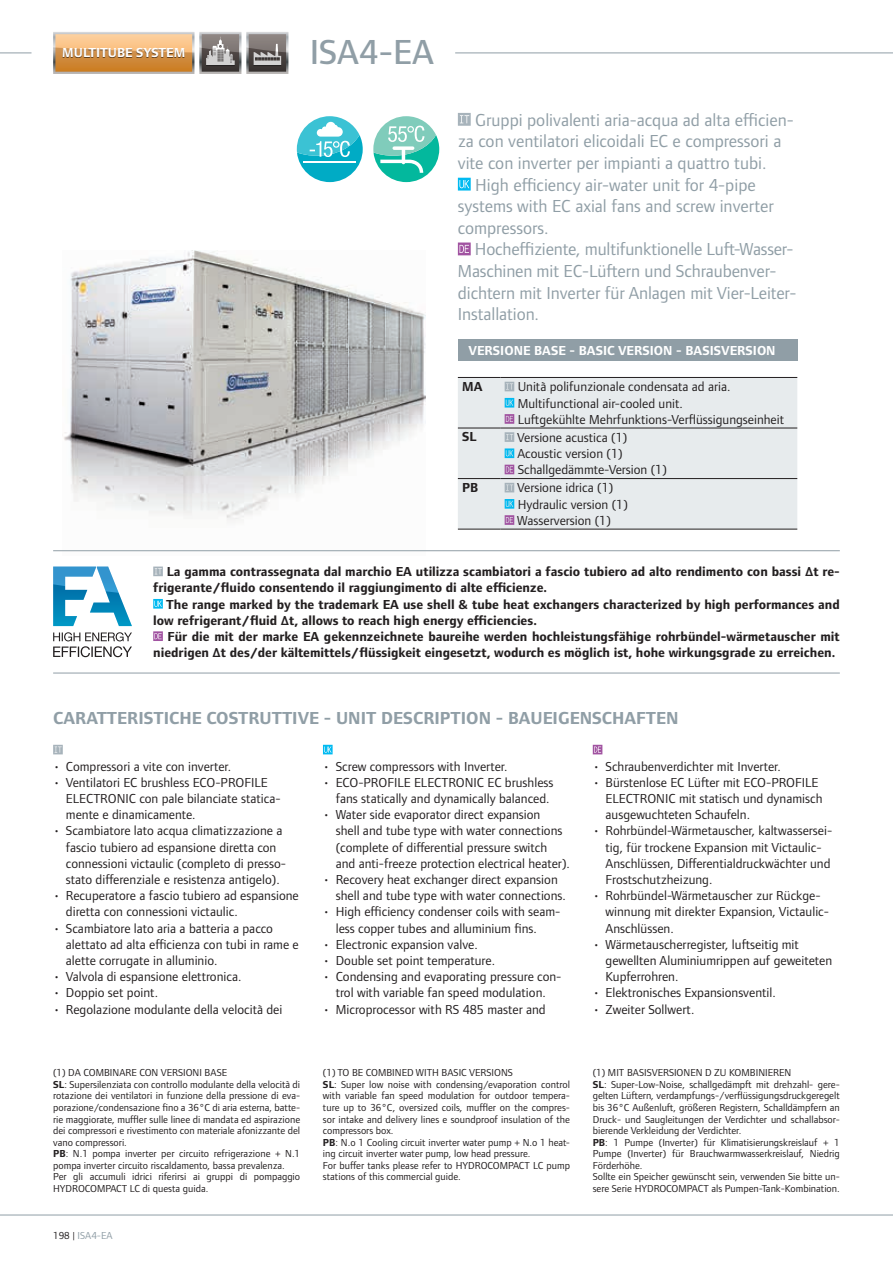
<style>
.page{position:relative;width:893px;height:1263px;background:#fff}
.page>*{position:absolute;margin:0;border:0;box-sizing:border-box;transform-origin:0 0}
.t1{font:500 36px "Foundry Form Sans";color:#909ea6}
.t2{font:18px "Foundry Form Sans";color:#909ea6}
.t3{font:700 18px "Foundry Form Sans";color:#909ea6}
.t4{font:13.5px/16.2px "Foundry Form Sans";color:#231f20}
.t5{font:700 13.5px/16.2px "Foundry Form Sans";color:#231f20}
.t6{font:700 13.5px "Foundry Form Sans";color:#fff}
.t7{font:10.5px/11.6px "Foundry Form Sans";color:#231f20}
.t8{font:10.5px "Foundry Form Sans";color:#909ea6}
.s1{font-weight:700}
.s2{color:#231f20}
</style>
<div class="page">
<img style="left:63px;top:251px;width:363px;height:301px">
<svg style="left:53px;top:745px;width:10px;height:9px"></svg>
<svg style="left:323px;top:745px;width:10px;height:9px"></svg>
<svg style="left:593px;top:745px;width:9px;height:9px"></svg>
<svg style="left:373px;top:116px;width:66px;height:66px"></svg>
<svg style="left:458px;top:113px;width:13px;height:13px"></svg>
<svg style="left:458px;top:178px;width:13px;height:13px"></svg>
<svg style="left:458px;top:242px;width:13px;height:13px"></svg>
<div style="left:458px;top:339px;width:339px;height:22px;background:#909ea6"></div>
<div style="left:458px;top:378px;width:339px;height:151px;background:#e7ebed"></div>
<hr style="left:458px;top:377px;width:42px;height:1px;background:#231f20">
<hr style="left:500px;top:377px;width:297px;height:1px;background:#231f20">
<hr style="left:458px;top:428px;width:42px;height:1px;background:#231f20">
<hr style="left:500px;top:428px;width:297px;height:1px;background:#231f20">
<hr style="left:458px;top:478px;width:42px;height:1px;background:#231f20">
<hr style="left:500px;top:478px;width:297px;height:1px;background:#231f20">
<hr style="left:458px;top:529px;width:42px;height:1px;background:#231f20">
<hr style="left:500px;top:529px;width:297px;height:1px;background:#231f20">
<svg style="left:505px;top:382px;width:9px;height:9px"></svg>
<svg style="left:505px;top:398px;width:9px;height:10px"></svg>
<svg style="left:505px;top:414px;width:9px;height:10px"></svg>
<svg style="left:505px;top:432px;width:9px;height:10px"></svg>
<svg style="left:505px;top:448px;width:9px;height:10px"></svg>
<svg style="left:505px;top:465px;width:9px;height:9px"></svg>
<svg style="left:505px;top:483px;width:9px;height:9px"></svg>
<svg style="left:505px;top:499px;width:9px;height:10px"></svg>
<svg style="left:505px;top:515px;width:9px;height:10px"></svg>
<hr style="left:0;top:53px;width:32px;height:1px;background:#909ea6">
<hr style="left:455px;top:53px;width:438px;height:1px;background:#909ea6">
<hr style="left:0;top:1214px;width:893px;height:1px;background:#909ea6">
<svg style="left:297px;top:116px;width:66px;height:66px"></svg>
<hr style="left:53px;top:673px;width:787px;height:1px;background:#909ea6">
<svg style="left:153px;top:566px;width:10px;height:10px"></svg>
<svg style="left:153px;top:599px;width:10px;height:10px"></svg>
<svg style="left:153px;top:631px;width:10px;height:10px"></svg>
<hr style="left:53px;top:550px;width:787px;height:1px;background:#909ea6">
<svg style="left:53px;top:566px;width:79px;height:60px"></svg>
<svg style="left:53px;top:632px;width:79px;height:25px"></svg>
<svg style="left:53px;top:32px;width:235px;height:42px;background:#bf9d79"></svg>
<p class="t6" style="left:62px;top:44px;width:125px">MULTITUBE SYSTEM</p>
<h1 class="t1" style="left:310px;top:32px;width:126px">ISA4-EA</h1>
<h2 class="t2" style="left:475px;top:109px;width:320px">Gruppi polivalenti aria-acqua ad alta efficien-</h2>
<h2 class="t2" style="left:458px;top:131px;width:325px">za con ventilatori elicoidali EC e compressori a</h2>
<h2 class="t2" style="left:458px;top:152px;width:310px">vite con inverter per impianti a quattro tubi.</h2>
<h2 class="t2" style="left:475px;top:174px;width:282px">High efficiency air-water unit for 4-pipe</h2>
<h2 class="t2" style="left:458px;top:195px;width:317px">systems with EC axial fans and screw inverter</h2>
<h2 class="t2" style="left:458px;top:217px;width:92px">compressors.</h2>
<h2 class="t2" style="left:475px;top:239px;width:320px">Hocheffiziente, multifunktionelle Luft-Wasser-</h2>
<h2 class="t2" style="left:458px;top:260px;width:320px">Maschinen mit EC-Lüftern und Schraubenver-</h2>
<h2 class="t2" style="left:458px;top:282px;width:340px">dichtern mit Inverter für Anlagen mit Vier-Leiter-</h2>
<h2 class="t2" style="left:458px;top:303px;width:83px">Installation.</h2>
<p class="t6" style="left:468px;top:342px;width:309px">VERSIONE BASE - BASIC VERSION - BASISVERSION</p>
<p class="t5" style="left:462px;top:378px;width:22px">MA</p>
<p class="t4" style="left:518px;top:379px;width:268px">Unità polifunzionale condensata ad aria.<br>Multifunctional air-cooled unit.<br>Luftgekühlte Mehrfunktions-Verflüssigungseinheit</p>
<p class="t5" style="left:462px;top:429px;width:16px">SL</p>
<p class="t4" style="left:517px;top:429px;width:151px">Versione acustica (1)<br>Acoustic version (1)<br>Schallgedämmte-Version (1)</p>
<p class="t5" style="left:462px;top:479px;width:18px">PB</p>
<p class="t4" style="left:517px;top:480px;width:112px">Versione idrica (1)<br>Hydraulic version (1)<br>Wasserversion (1)</p>
<p class="t5" style="left:153px;top:564px;width:688px;text-indent:14px">La gamma contrassegnata dal marchio EA utilizza scambiatori a fascio tubiero ad alto rendimento con bassi ∆t re&shy;frigerante/fluido consentendo il raggiungimento di alte efficienze.</p>
<p class="t5" style="left:153px;top:596px;width:688px;text-indent:13px">The range marked by the trademark EA use shell &amp; tube heat exchangers characterized by high performances and low refrigerant/fluid ∆t, allows to reach high energy efficiencies.</p>
<p class="t5" style="left:153px;top:629px;width:688px;text-indent:14px">Für die mit der marke EA gekennzeichnete baureihe werden hochleistungsfähige rohrbündel-wärmetauscher mit niedrigen ∆t des/der kältemittels/flüssigkeit eingesetzt, wodurch es möglich ist, hohe wirkungsgrade zu erreichen.</p>
<h2 class="t3" style="left:53px;top:708px;width:627px">CARATTERISTICHE COSTRUTTIVE - UNIT DESCRIPTION - BAUEIGENSCHAFTEN</h2>
<p class="t4" style="left:593px;top:758px;width:190px">• Schraubenverdichter mit Inverter.</p>
<p class="t4" style="left:605px;top:774px;width:218px;text-indent:-13px">• Bürstenlose EC Lüfter mit ECO-PROFILE<br>ELECTRONIC mit statisch und dynamisch ausgewuchteten Schaufeln.</p>
<p class="t4" style="left:605px;top:823px;width:228px;text-indent:-13px">• Rohrbündel-Wärmetauscher, kaltwassersei&shy;tig, für trockene Expansion mit Victaulic-Anschlüssen, Differentialdruckwächter und Frostschutzheizung.</p>
<p class="t4" style="left:605px;top:888px;width:225px;text-indent:-13px">• Rohrbündel-Wärmetauscher zur Rückge&shy;winnung mit direkter Expansion, Victaulic-<br>Anschlüssen.</p>
<p class="t4" style="left:605px;top:936px;width:228px;text-indent:-13px">• Wärmetauscherregister, luftseitig mit gewellten Aluminiumrippen auf geweiteten<br>Kupferrohren.</p>
<p class="t4" style="left:593px;top:985px;width:185px">• Elektronisches Expansionsventil.</p>
<p class="t4" style="left:593px;top:1001px;width:103px">• Zweiter Sollwert.</p>
<p class="t4" style="left:323px;top:758px;width:186px">• Screw compressors with Inverter.</p>
<p class="t4" style="left:323px;top:774px;width:232px;text-align:right">• ECO-PROFILE ELECTRONIC EC brushless fans statically and dynamically balanced.</p>
<p class="t4" style="left:336px;top:807px;width:236px;text-indent:-13px">• Water side evaporator direct expansion<br>shell and tube type with water connections (complete of differential pressure switch and anti-freeze protection electrical heater).</p>
<p class="t4" style="left:336px;top:871px;width:232px;text-indent:-13px">• Recovery heat exchanger direct expansion shell and tube type with water connections.</p>
<p class="t4" style="left:336px;top:904px;width:226px;text-indent:-13px">• High efficiency condenser coils with seam&shy;less copper tubes and alluminium fins.</p>
<p class="t4" style="left:323px;top:936px;width:156px">• Electronic expansion valve.</p>
<p class="t4" style="left:323px;top:952px;width:174px">• Double set point temperature.</p>
<p class="t4" style="left:323px;top:969px;width:240px;text-align:center">• Condensing and evaporating pressure con&shy;trol with variable fan speed modulation.</p>
<p class="t4" style="left:323px;top:1001px;width:224px">• Microprocessor with RS 485 master and</p>
<p class="t4" style="left:53px;top:758px;width:180px">• Compressori a vite con inverter.</p>
<p class="t4" style="left:66px;top:774px;width:216px;text-indent:-13px">• Ventilatori EC brushless ECO-PROFILE<br>ELECTRONIC con pale bilanciate statica&shy;mente e dinamicamente.</p>
<p class="t4" style="left:66px;top:823px;width:222px;text-indent:-13px">• Scambiatore lato acqua climatizzazione a fascio tubiero ad espansione diretta con connessioni victaulic (completo di presso&shy;stato differenziale e resistenza antigelo).</p>
<p class="t4" style="left:66px;top:888px;width:234px;text-indent:-13px">• Recuperatore a fascio tubiero ad espansione diretta con connessioni victaulic.</p>
<p class="t4" style="left:66px;top:920px;width:234px;text-indent:-13px">• Scambiatore lato aria a batteria a pacco alettato ad alta efficienza con tubi in rame e alette corrugate in alluminio.</p>
<p class="t4" style="left:53px;top:969px;width:190px">• Valvola di espansione elettronica.</p>
<p class="t4" style="left:53px;top:985px;width:106px">• Doppio set point.</p>
<p class="t4" style="left:53px;top:1001px;width:231px">• Regolazione modulante della velocità dei</p>
<p class="t7" style="left:53px;top:1067px;width:249px">(1) DA COMBINARE CON VERSIONI BASE<br><span class="s1">SL</span>: Supersilenziata con controllo modulante della velocità di rotazione dei ventilatori in funzione della pressione di eva&shy;porazione/condensazione fino a 36°C di aria esterna, batte&shy;rie maggiorate, muffler sulle linee di mandata ed aspirazione dei compressori e rivestimento con materiale afonizzante del vano compressori.<br><span class="s1">PB</span>: N.1 pompa inverter per circuito refrigerazione + N.1 pompa inverter circuito riscaldamento, bassa prevalenza.<br>Per gli accumuli idrici riferirsi ai gruppi di pompaggio HYDROCOMPACT LC di questa guida.</p>
<p class="t7" style="left:323px;top:1067px;width:249px">(1) TO BE COMBINED WITH BASIC VERSIONS<br><span class="s1">SL</span>: Super low noise with condensing/evaporation control with variable fan speed modulation for outdoor tempera&shy;ture up to 36°C, oversized coils, muffler on the compres&shy;sor intake and delivery lines e soundproof insulation of the compressors box.<br><span class="s1">PB</span>: N.o 1 Cooling circuit inverter water pump + N.o 1 heat&shy;ing circuit inverter water pump, low head pressure.<br>For buffer tanks please refer to HYDROCOMPACT LC pump stations of this commercial guide.</p>
<p class="t7" style="left:593px;top:1067px;width:249px">(1) MIT BASISVERSIONEN D ZU KOMBINIEREN<br><span class="s1">SL</span>: Super-Low-Noise, schallgedämpft mit drehzahl- gere&shy;gelten Lüftern, verdampfungs-/verflüssigungsdruckgeregelt bis 36°C Außenluft, größeren Registern, Schalldämpfern an Druck- und Saugleitungen der Verdichter und schallabsor&shy;bierende Verkleidung der Verdichter.<br><span class="s1">PB</span>: 1 Pumpe (Inverter) für Klimatisierungskreislauf + 1<br>Pumpe (Inverter) für Brauchwarmwasserkreislauf, Niedrig Förderhöhe.<br>Sollte ein Speicher gewünscht sein, verwenden Sie bitte un&shy;sere Serie HYDROCOMPACT als Pumpen-Tank-Kombination.</p>
<p class="t8" style="left:53px;top:1229px;width:61px"><span class="s2">198 |</span> ISA4-EA</p>
</div>
